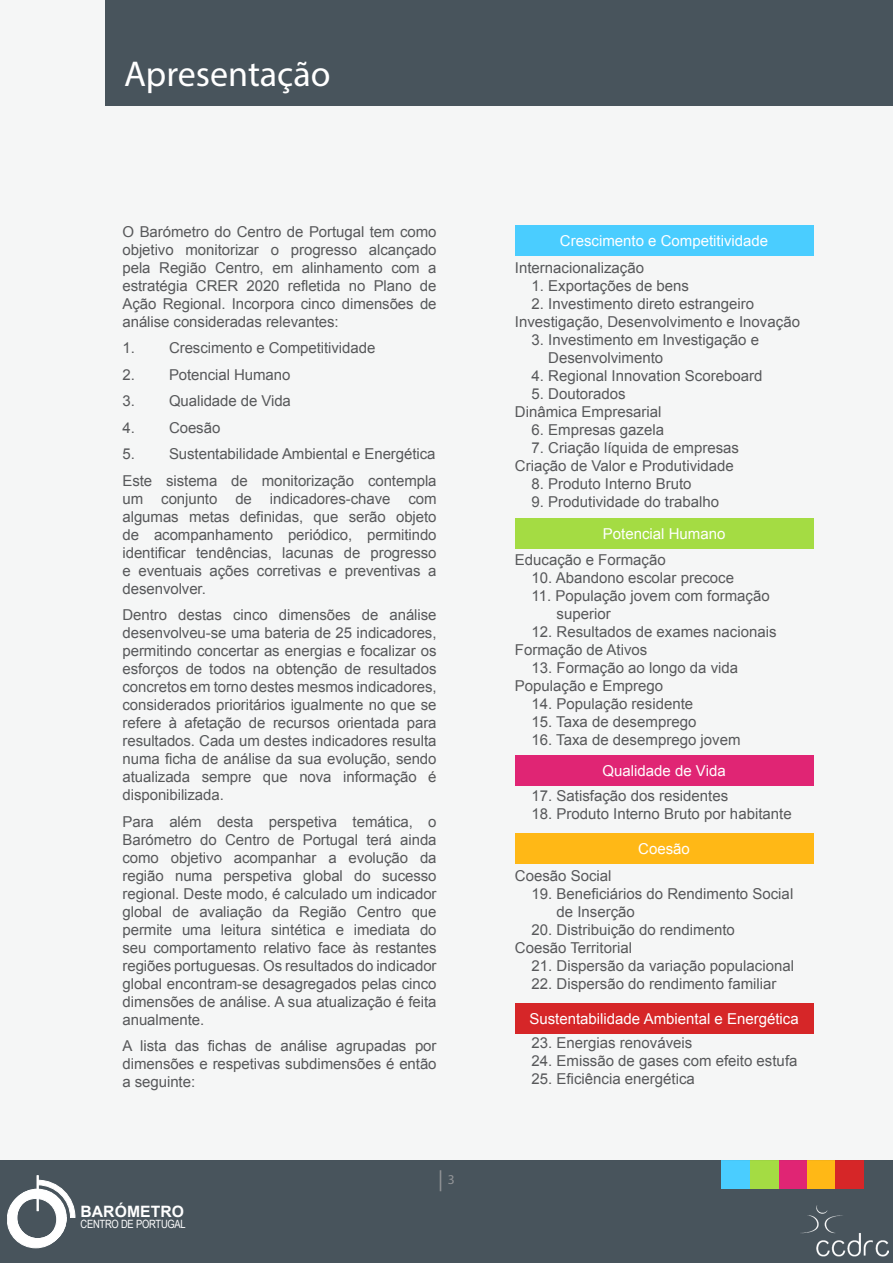
<style>
.page{position:relative;width:893px;height:1263px;background:#fff}
.page>*{position:absolute;margin:0;border:0;box-sizing:border-box;transform-origin:0 0}
.t1{font:36px "Myriad Pro";color:#fff}
.t2{font:21px "Myriad Pro";color:#939598}
.t3{font:700 15.6px "Arial";letter-spacing:.005em;color:#fff}
.t4{font:15px/18px "Arial";color:#57585a}
.t5{font:15px "Arial";color:#fff}
.t6{font:11.4px "Arial Narrow";letter-spacing:-.025em;color:#fff}
.s1{font-size:13.5px}
</style>
<div class="page">
<div style="left:0;top:1160px;width:893px;height:103px;background:#48545c"></div>
<div style="left:778px;top:1160px;width:29px;height:29px;background:#e02574"></div>
<div style="left:807px;top:1160px;width:29px;height:29px;background:#ffb816"></div>
<div style="left:836px;top:1160px;width:28px;height:29px;background:#d62628"></div>
<div style="left:750px;top:1160px;width:28px;height:29px;background:#a4dc43"></div>
<div style="left:722px;top:1160px;width:28px;height:29px;background:#4acdff"></div>
<img style="left:801px;top:1205px;width:87px;height:52px">
<svg style="left:7px;top:1179px;width:69px;height:69px"></svg>
<div style="left:37px;top:1176px;width:1px;height:34px;border:1px solid #fff"></div>
<div style="left:0;top:0;width:893px;height:1160px;background:#f5f6f6"></div>
<div style="left:105px;top:0;width:788px;height:105px;background:#48545c"></div>
<hr style="left:0;top:205px;width:1px;height:1058px;background:#34414a">
<div style="left:515px;top:226px;width:298px;height:30px;background:#4acdff"></div>
<div style="left:515px;top:519px;width:298px;height:30px;background:#a4dc43"></div>
<div style="left:515px;top:756px;width:298px;height:30px;background:#e02574"></div>
<div style="left:515px;top:833px;width:298px;height:30px;background:#ffb816"></div>
<div style="left:515px;top:1003px;width:298px;height:30px;background:#d62628"></div>
<h1 class="t1" style="left:124px;top:52px;width:208px">Apresentação</h1>
<p class="t4" style="left:123px;top:223px;width:316px;text-align:justify">O Barómetro do Centro de Portugal tem como objetivo monitorizar o progresso alcançado pela Região Centro, em alinhamento com a estratégia CRER 2020 refletida no Plano de Ação Regional. Incorpora cinco dimensões de análise consideradas relevantes:</p>
<p class="t4" style="left:123px;top:339px;width:254px">1. Crescimento e Competitividade</p>
<p class="t4" style="left:123px;top:366px;width:169px">2. Potencial Humano</p>
<p class="t4" style="left:123px;top:392px;width:170px">3. Qualidade de Vida</p>
<p class="t4" style="left:123px;top:419px;width:99px">4. Coesão</p>
<p class="t4" style="left:123px;top:441px;width:316px;line-height:26.5px">5. Sustentabilidade Ambiental e Energética<br>Este sistema de monitorização contempla</p>
<p class="t4" style="left:123px;top:490px;width:316px;text-align:justify">um conjunto de indicadores-chave com algumas metas definidas, que serão objeto de acompanhamento periódico, permitindo identificar tendências, lacunas de progresso e eventuais ações corretivas e preventivas a desenvolver.</p>
<p class="t4" style="left:123px;top:606px;width:316px;text-align:justify">Dentro destas cinco dimensões de análise desenvolveu-se uma bateria de 25 indicadores, permitindo concertar as energias e focalizar os esforços de todos na obtenção de resultados concretos em torno destes mesmos indicadores, considerados prioritários igualmente no que se refere à afetação de recursos orientada para resultados. Cada um destes indicadores resulta numa ficha de análise da sua evolução, sendo atualizada sempre que nova informação é disponibilizada.</p>
<p class="t4" style="left:123px;top:813px;width:316px;text-align:justify">Para além desta perspetiva temática, o Barómetro do Centro de Portugal terá ainda como objetivo acompanhar a evolução da região numa perspetiva global do sucesso regional. Deste modo, é calculado um indicador global de avaliação da Região Centro que permite uma leitura sintética e imediata do seu comportamento relativo face às restantes regiões portuguesas. Os resultados do indicador global encontram-se desagregados pelas cinco dimensões de análise. A sua atualização é feita anualmente.</p>
<p class="t4" style="left:123px;top:1037px;width:316px;text-align:justify">A lista das fichas de análise agrupadas por dimensões e respetivas subdimensões é então a seguinte:</p>
<p class="t3" style="left:81px;top:1201px;width:105px">BARÓMETRO</p>
<p class="t6" style="left:81px;top:1215px;width:107px">CENTRO DE PORTUGAL</p>
<h2 class="t2" style="left:438px;top:1166px;width:18px">| <span class="s1">3</span></h2>
<p class="t5" style="left:560px;top:231px;width:210px">Crescimento e Competitividade</p>
<p class="t4" style="left:515px;top:259px;width:131px">Internacionalização</p>
<p class="t4" style="left:531px;top:277px;width:159px">1. Exportações de bens</p>
<p class="t4" style="left:515px;top:295px;width:287px;text-indent:17px">2. Investimento direto estrangeiro<br>Investigação, Desenvolvimento e Inovação</p>
<p class="t4" style="left:548px;top:331px;width:212px;text-indent:-17px">3. Investimento em Investigação e<br>Desenvolvimento</p>
<p class="t4" style="left:531px;top:367px;width:232px">4. Regional Innovation Scoreboard</p>
<p class="t4" style="left:515px;top:385px;width:148px;text-indent:17px">5. Doutorados<br>Dinâmica Empresarial</p>
<p class="t4" style="left:531px;top:421px;width:134px">6. Empresas gazela</p>
<p class="t4" style="left:515px;top:439px;width:226px;text-indent:17px">7. Criação líquida de empresas<br>Criação de Valor e Produtividade</p>
<p class="t4" style="left:531px;top:475px;width:162px">8. Produto Interno Bruto</p>
<p class="t4" style="left:531px;top:493px;width:189px">9. Produtividade do trabalho</p>
<p class="t5" style="left:603px;top:524px;width:124px">Potencial Humano</p>
<p class="t4" style="left:515px;top:551px;width:152px">Educação e Formação</p>
<p class="t4" style="left:531px;top:569px;width:204px">10. Abandono escolar precoce</p>
<p class="t4" style="left:557px;top:587px;width:215px;text-indent:-25px">11. População jovem com formação superior</p>
<p class="t4" style="left:515px;top:623px;width:263px;text-indent:17px">12. Resultados de exames nacionais<br>Formação de Ativos</p>
<p class="t4" style="left:515px;top:659px;width:225px;text-indent:17px">13. Formação ao longo da vida<br>População e Emprego</p>
<p class="t4" style="left:531px;top:695px;width:163px">14. População residente</p>
<p class="t4" style="left:531px;top:713px;width:166px">15. Taxa de desemprego</p>
<p class="t4" style="left:531px;top:731px;width:210px">16. Taxa de desemprego jovem</p>
<p class="t5" style="left:602px;top:761px;width:125px">Qualidade de Vida</p>
<p class="t4" style="left:531px;top:787px;width:198px">17. Satisfação dos residentes</p>
<p class="t4" style="left:531px;top:805px;width:262px">18. Produto Interno Bruto por habitante</p>
<p class="t5" style="left:638px;top:839px;width:53px">Coesão</p>
<p class="t4" style="left:515px;top:866px;width:98px">Coesão Social</p>
<p class="t4" style="left:556px;top:884px;width:238px;text-indent:-25px">19. Beneficiários do Rendimento Social de Inserção</p>
<p class="t4" style="left:515px;top:920px;width:222px;text-indent:17px">20. Distribuição do rendimento<br>Coesão Territorial</p>
<p class="t4" style="left:531px;top:956px;width:264px">21. Dispersão da variação populacional</p>
<p class="t4" style="left:531px;top:974px;width:247px">22. Dispersão do rendimento familiar</p>
<p class="t5" style="left:529px;top:1009px;width:271px">Sustentabilidade Ambiental e Energética</p>
<p class="t4" style="left:531px;top:1034px;width:162px">23. Energias renováveis</p>
<p class="t4" style="left:531px;top:1052px;width:267px">24. Emissão de gases com efeito estufa</p>
<p class="t4" style="left:531px;top:1070px;width:165px">25. Eficiência energética</p>
</div>
